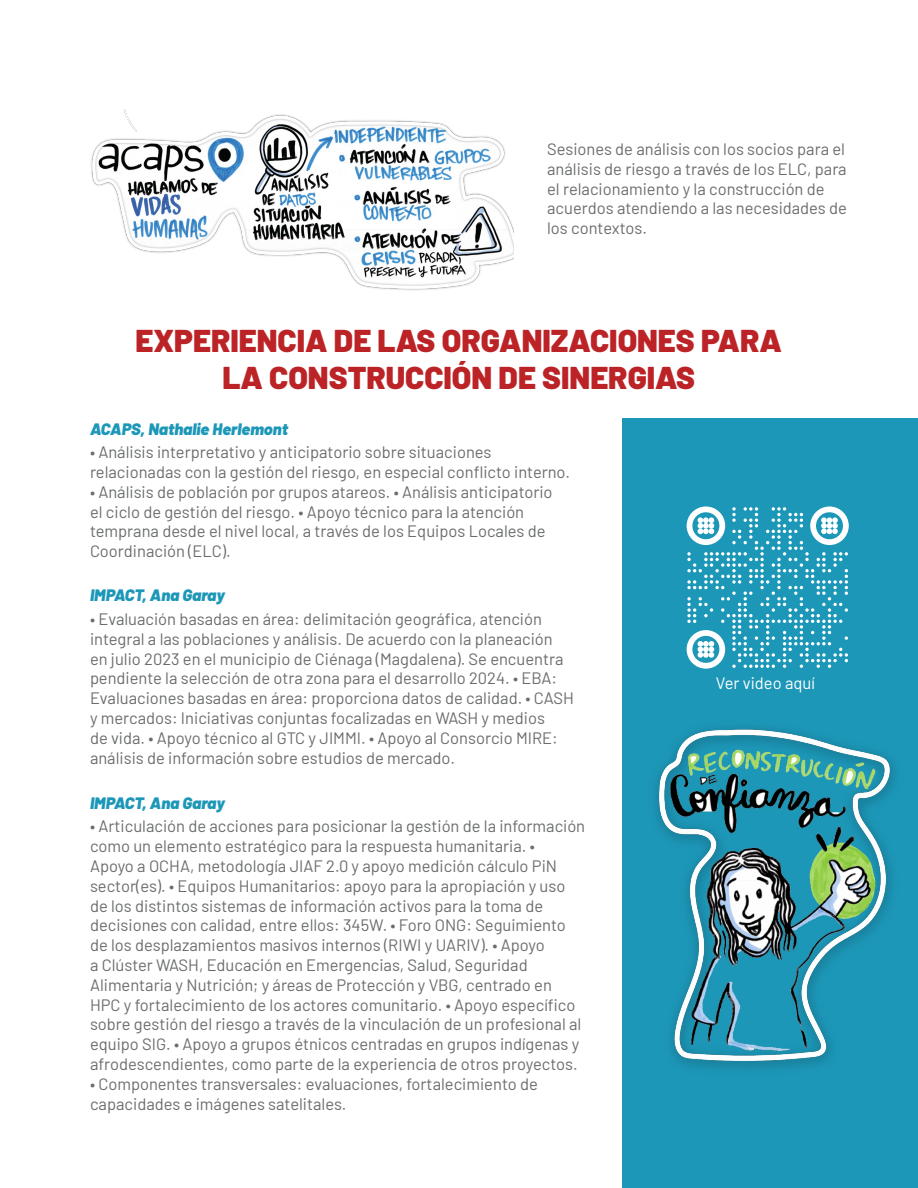
<style>
.page{position:relative;width:918px;height:1188px;background:#fff}
.page>*{position:absolute;margin:0;border:0;box-sizing:border-box;transform-origin:0 0}
.t1{font:900 31.5px/37.8px "Barlow";color:#bc2326;text-align:center}
.t2{font:16.5px/19.8px "Barlow";color:#6a6c6e}
.t3{font:italic 900 16.5px "Barlow";color:#1d97b8}
.t4{font:16.5px "Barlow";color:#fff}
</style>
<div class="page">
<div style="left:623px;top:418px;width:295px;height:770px;background:#1d97b8"></div>
<img style="left:91px;top:109px;width:423px;height:181px">
<svg style="left:687px;top:506px;width:162px;height:163px"></svg>
<img style="left:655px;top:728px;width:240px;height:341px">
<p class="t2" style="left:547px;top:138px;width:301px">Sesiones de análisis con los socios para el análisis de riesgo a través de los ELC, para el relacionamiento y la construcción de acuerdos atendiendo a las necesidades de los contextos.</p>
<p class="t1" style="left:136px;top:319px;width:648px">EXPERIENCIA DE LAS ORGANIZACIONES PARA<br>LA CONSTRUCCIÓN DE SINERGIAS</p>
<p class="t3" style="left:90px;top:416px;width:199px">ACAPS, Nathalie Herlemont</p>
<p class="t2" style="left:90px;top:441px;width:482px">• Análisis interpretativo y anticipatorio sobre situaciones relacionadas con la gestión del riesgo, en especial conflicto interno.</p>
<p class="t2" style="left:90px;top:481px;width:464px">• Análisis de población por grupos atareos. • Análisis anticipatorio el ciclo de gestión del riesgo. • Apoyo técnico para la atención temprana desde el nivel local, a través de los Equipos Locales de Coordinación (ELC).</p>
<p class="t3" style="left:90px;top:583px;width:137px">IMPACT, Ana Garay</p>
<p class="t2" style="left:90px;top:608px;width:485px">• Evaluación basadas en área: delimitación geográfica, atención integral a las poblaciones y análisis. De acuerdo con la planeación en julio 2023 en el municipio de Ciénaga (Magdalena). Se encuentra pendiente la selección de otra zona para el desarrollo 2024. • EBA:<br>Evaluaciones basadas en área: proporciona datos de calidad. • CASH y mercados: Iniciativas conjuntas focalizadas en WASH y medios<br>de vida. • Apoyo técnico al GTC y JIMMI. • Apoyo al Consorcio MIRE: análisis de información sobre estudios de mercado.</p>
<p class="t3" style="left:90px;top:790px;width:137px">IMPACT, Ana Garay</p>
<p class="t2" style="left:90px;top:815px;width:497px">• Articulación de acciones para posicionar la gestión de la información como un elemento estratégico para la respuesta humanitaria. •<br>Apoyo a OCHA, metodología JIAF 2.0 y apoyo medición cálculo PiN sector(es). • Equipos Humanitarios: apoyo para la apropiación y uso de los distintos sistemas de información activos para la toma de decisiones con calidad, entre ellos: 345W. • Foro ONG: Seguimiento de los desplazamientos masivos internos (RIWI y UARIV). • Apoyo<br>a Clúster WASH, Educación en Emergencias, Salud, Seguridad Alimentaria y Nutrición; y áreas de Protección y VBG, centrado en HPC y fortalecimiento de los actores comunitario. • Apoyo específico sobre gestión del riesgo a través de la vinculación de un profesional al equipo SIG. • Apoyo a grupos étnicos centradas en grupos indígenas y afrodescendientes, como parte de la experiencia de otros proyectos.</p>
<p class="t2" style="left:90px;top:1073px;width:449px">• Componentes transversales: evaluaciones, fortalecimiento de capacidades e imágenes satelitales.</p>
<p class="t4" style="left:716px;top:671px;width:101px">Ver video aquí</p>
</div>
